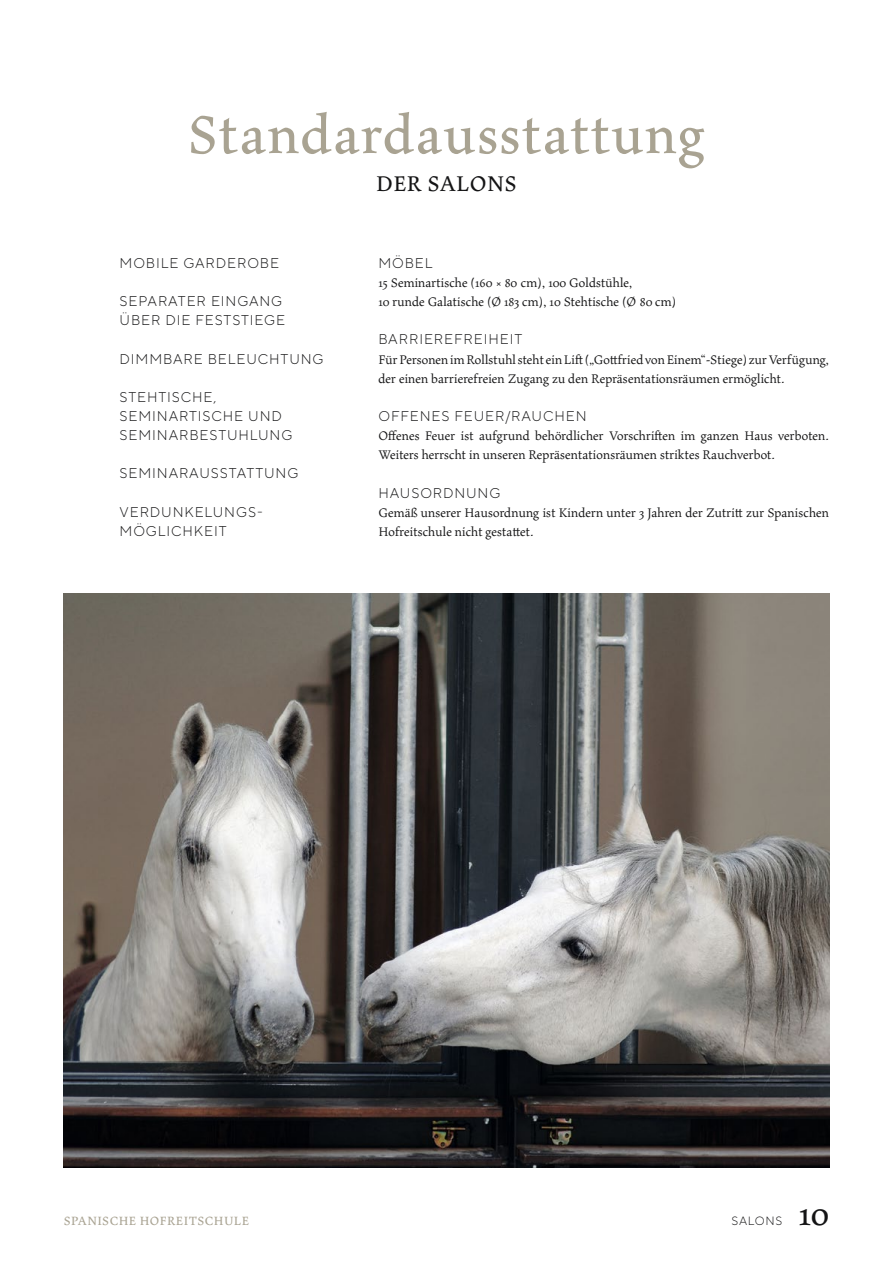
<style>
.page{position:relative;width:893px;height:1263px;background:#fff}
.page>*{position:absolute;margin:0;border:0;box-sizing:border-box;transform-origin:0 0}
.t1{font:60px "Maiola PE";letter-spacing:.025em;color:#a9a392}
.t2{font:37.5px "Maiola PE";color:#141415}
.t3{font:24px "Maiola PE";letter-spacing:.02em;color:#141415}
.t4{font:14.1px/19.2px "Maiola PE";color:#141415}
.t5{font:300 14.1px/19.2px "TT Norms Pro";letter-spacing:.06em;color:#141415}
.t6{font:13.5px "Maiola PE";letter-spacing:.035em;color:#a9a392}
.t7{font:300 12px "TT Norms Pro";letter-spacing:.06em;color:#141415}
</style>
<div class="page">
<img style="left:64px;top:593px;width:765px;height:574px">
<h1 class="t1" style="left:187px;top:93px;width:520px">Standardausstattung</h1>
<p class="t5" style="left:120px;top:253px;width:161px">MOBILE GARDEROBE</p>
<p class="t5" style="left:120px;top:291px;width:167px">SEPARATER EINGANG<br>ÜBER DIE FESTSTIEGE</p>
<p class="t5" style="left:120px;top:349px;width:206px">DIMMBARE BELEUCHTUNG</p>
<p class="t5" style="left:120px;top:387px;width:174px">STEHTISCHE,<br>SEMINARTISCHE UND<br>SEMINARBESTUHLUNG</p>
<p class="t5" style="left:120px;top:464px;width:180px">SEMINARAUSSTATTUNG</p>
<p class="t5" style="left:120px;top:502px;width:145px">VERDUNKELUNGS-<br>MÖGLICHKEIT</p>
<h3 class="t3" style="left:376px;top:167px;width:142px">DER SALONS</h3>
<p class="t5" style="left:378px;top:253px;width:56px">MÖBEL</p>
<p class="t4" style="left:378px;top:273px;width:299px">15 Seminartische (160 × 80 cm), 100 Goldstühle,<br>10 runde Galatische (Ø 183 cm), 10 Stehtische (Ø 80 cm)</p>
<p class="t5" style="left:378px;top:330px;width:145px">BARRIEREFREIHEIT</p>
<p class="t4" style="left:378px;top:349px;width:452px">Für Personen im Rollstuhl steht ein Lift („Gottfried von Einem“-Stiege) zur Verfügung, der einen barrierefreien Zugang zu den Repräsentationsräumen ermöglicht.</p>
<p class="t5" style="left:378px;top:406px;width:210px">OFFENES FEUER/RAUCHEN</p>
<p class="t4" style="left:378px;top:426px;width:452px">Offenes Feuer ist aufgrund behördlicher Vorschriften im ganzen Haus verboten.<br>Weiters herrscht in unseren Repräsentationsräumen striktes Rauchverbot.</p>
<p class="t5" style="left:378px;top:483px;width:124px">HAUSORDNUNG</p>
<p class="t4" style="left:378px;top:502px;width:452px">Gemäß unserer Hausordnung ist Kindern unter 3 Jahren der Zutritt zur Spanischen<br>Hofreitschule nicht gestattet.</p>
<p class="t6" style="left:64px;top:1211px;width:187px">SPANISCHE HOFREITSCHULE</p>
<p class="t7" style="left:731px;top:1212px;width:53px">SALONS</p>
<h2 class="t2" style="left:799px;top:1187px;width:32px">10</h2>
</div>
